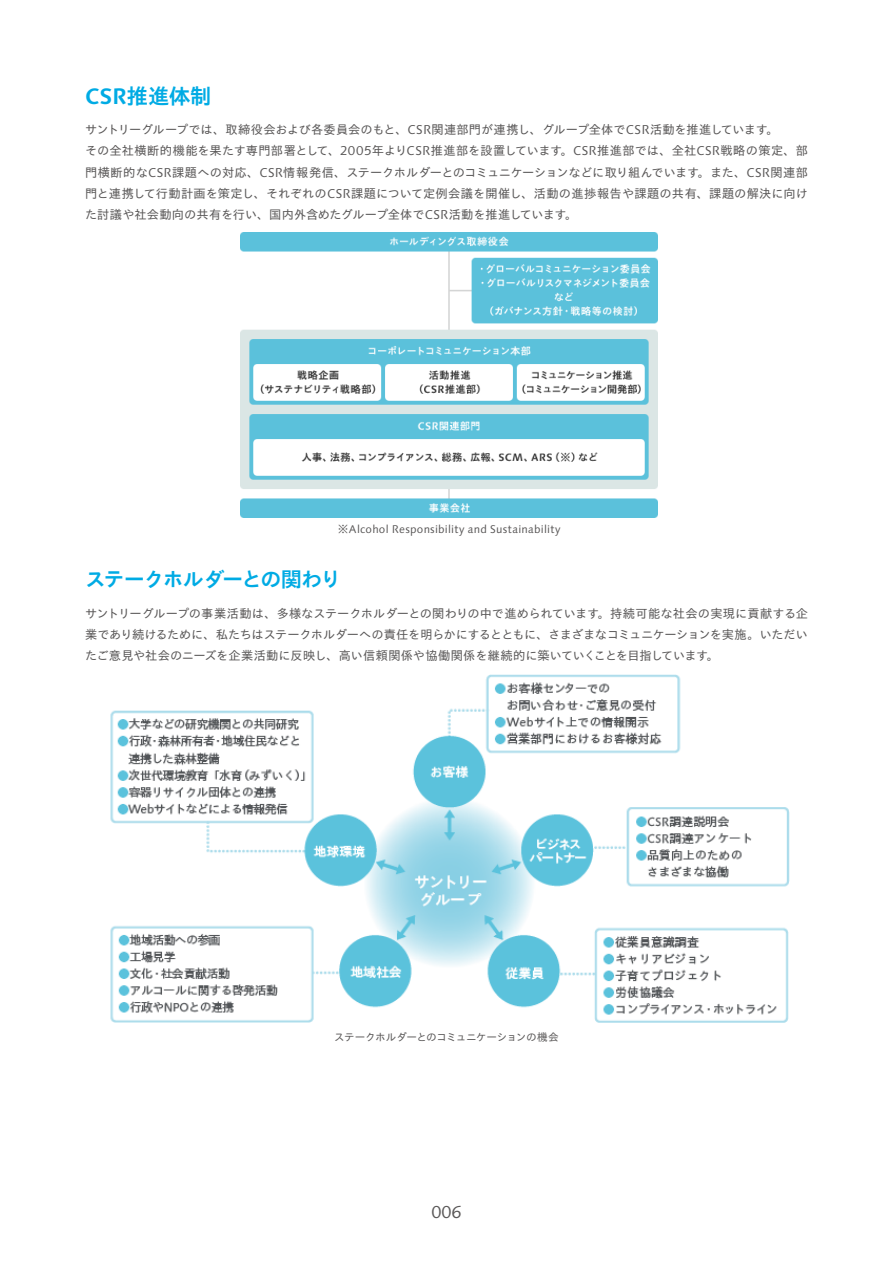
<style>
.page{position:relative;width:893px;height:1263px;background:#fff}
.page>*{position:absolute;margin:0;border:0;box-sizing:border-box;transform-origin:0 0}
.t1{font:700 21.3px "Suntory Gothic";letter-spacing:-.085em;color:#00abe4}
.t2{font:700 21.3px "Suntory Gothic";letter-spacing:-.005em;color:#00abe4}
.t3{font:16.5px "Suntory Gothic";color:#595757}
.t4{font:12.15px/21.3px "Suntory Gothic";letter-spacing:.005em;color:#595757}
.t5{font:10.65px "Suntory Gothic";letter-spacing:.02em;color:#595757}
.t6{font:10.65px "Suntory Gothic";letter-spacing:-.05em;color:#595757}
</style>
<div class="page">
<img style="left:241px;top:233px;width:416px;height:284px">
<img style="left:110px;top:674px;width:679px;height:349px">
<h1 class="t2" style="left:85px;top:85px;width:128px">CSR推進体制</h1>
<p class="t4" style="left:85px;top:120px;width:724px">サントリーグループでは、取締役会および各委員会のもと、CSR関連部門が連携し、グループ全体でCSR活動を推進しています。<br>その全社横断的機能を果たす専門部署として、2005年よりCSR推進部を設置しています。CSR推進部では、全社CSR戦略の策定、部門横断的なCSR課題への対応、CSR情報発信、ステークホルダーとのコミュニケーションなどに取り組んでいます。また、CSR関連部門と連携して行動計画を策定し、それぞれのCSR課題について定例会議を開催し、活動の進捗報告や課題の共有、課題の解決に向けた討議や社会動向の共有を行い、国内外含めたグループ全体でCSR活動を推進しています。</p>
<p class="t5" style="left:338px;top:524px;width:224px">※Alcohol Responsibility and Sustainability</p>
<h1 class="t1" style="left:85px;top:569px;width:258px">ステークホルダーとの関わり</h1>
<p class="t4" style="left:85px;top:603px;width:724px;text-align:justify">サントリーグループの事業活動は、多様なステークホルダーとの関わりの中で進められています。持続可能な社会の実現に貢献する企業であり続けるために、私たちはステークホルダーへの責任を明らかにするとともに、さまざまなコミュニケーションを実施。いただいたご意見や社会のニーズを企業活動に反映し、高い信頼関係や協働関係を継続的に築いていくことを目指しています。</p>
<p class="t6" style="left:334px;top:1031px;width:226px">ステークホルダーとのコミュニケーションの機会</p>
<h2 class="t3" style="left:431px;top:1204px;width:32px">006</h2>
</div>
